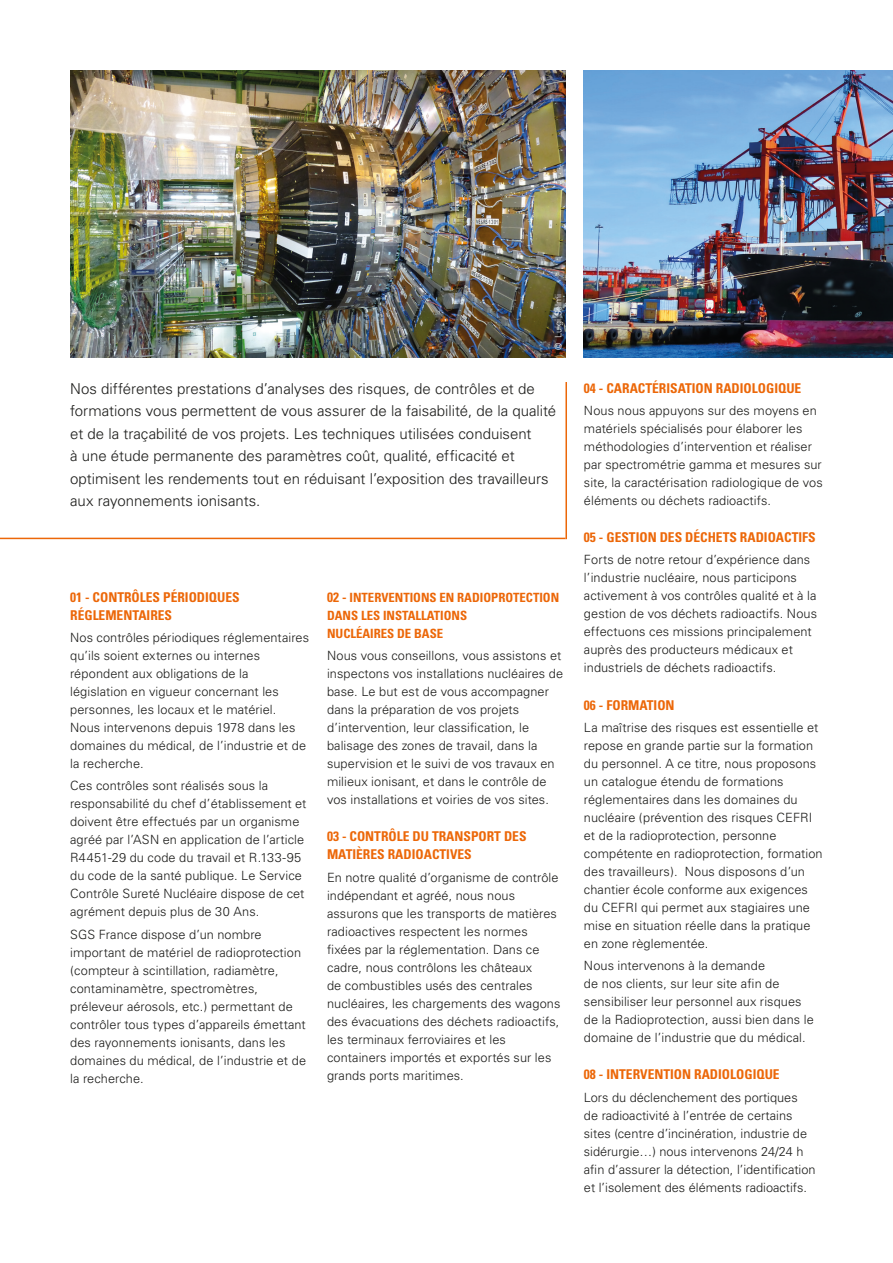
<style>
.page{position:relative;width:893px;height:1263px;background:#fff}
.page>*{position:absolute;margin:0;border:0;box-sizing:border-box;transform-origin:0 0}
.Titre{font:300 15px/22.5px "Univers";color:#1d1d1b}
.t1{font:700 condensed 13.5px/18px "Univers";color:#ec6708}
.Titre-2{font:300 12.75px/18px "Univers";letter-spacing:.005em;color:#1d1d1b}
.t2{font:700 condensed 12.75px/18px "Univers";color:#ec6708}
.t3{font:300 9px "Univers";color:#fff}
.s1{font-size:13.5px}
</style>
<div class="page">
<img style="left:70px;top:70px;width:496px;height:287px">
<img style="left:584px;top:70px;width:309px;height:287px">
<hr style="left:565px;top:382px;width:2px;height:157px;background:#ec6708">
<hr style="left:0;top:538px;width:565px;height:1px;background:#ec6708">
<p class="t3" style="left:553px;top:350px;width:58px;rotate:-90deg">© Luigi Selmi</p>
<p class="Titre" style="left:70px;top:377px;width:488px">Nos différentes prestations d’analyses des risques, de contrôles et de formations vous permettent de vous assurer de la faisabilité, de la qualité et de la traçabilité de vos projets. Les techniques utilisées conduisent<br>à une étude permanente des paramètres coût, qualité, efficacité et optimisent les rendements tout en réduisant l’exposition des travailleurs aux rayonnements ionisants.</p>
<p class="t1" style="left:70px;top:588px;width:171px">01 - CONTRÔLES PÉRIODIQUES<br>RÉGLEMENTAIRES</p>
<p class="Titre-2" style="left:70px;top:629px;width:240px">Nos contrôles périodiques réglementaires qu’ils soient externes ou internes répondent aux obligations de la législation en vigueur concernant les personnes, les locaux et le matériel.<br>Nous intervenons depuis 1978 dans les domaines du médical, de l’industrie et de la recherche.</p>
<p class="Titre-2" style="left:70px;top:777px;width:238px">Ces contrôles sont réalisés sous la responsabilité du chef d’établissement et doivent être effectués par un organisme agréé par l’ASN en application de l’article R4451-29 du code du travail et R.133-95 du code de la santé publique. Le Service Contrôle Sureté Nucléaire dispose de cet agrément depuis plus de 30 Ans.</p>
<p class="Titre-2" style="left:70px;top:925px;width:237px">SGS France dispose d’un nombre important de matériel de radioprotection (compteur à scintillation, radiamètre, contaminamètre, spectromètres, préleveur aérosols, etc.) permettant de contrôler tous types d’appareils émettant des rayonnements ionisants, dans les domaines du médical, de l’industrie et de la recherche.</p>
<p class="t2" style="left:327px;top:588px;width:234px"><span class="s1">02 -</span> INTERVENTIONS EN RADIOPROTECTION<br>DANS LES INSTALLATIONS</p>
<p class="t2" style="left:327px;top:624px;width:118px">NUCLÉAIRES DE BASE</p>
<p class="Titre-2" style="left:327px;top:647px;width:238px">Nous vous conseillons, vous assistons et inspectons vos installations nucléaires de base. Le but est de vous accompagner dans la préparation de vos projets d’intervention, leur classification, le balisage des zones de travail, dans la supervision et le suivi de vos travaux en milieux ionisant, et dans le contrôle de vos installations et voiries de vos sites.</p>
<p class="t1" style="left:327px;top:827px;width:201px">03 - CONTRÔLE DU TRANSPORT DES<br>MATIÈRES RADIOACTIVES</p>
<p class="Titre-2" style="left:327px;top:868px;width:235px">En notre qualité d’organisme de contrôle indépendant et agréé, nous nous assurons que les transports de matières radioactives respectent les normes fixées par la réglementation. Dans ce cadre, nous contrôlons les châteaux<br>de combustibles usés des centrales nucléaires, les chargements des wagons des évacuations des déchets radioactifs, les terminaux ferroviaires et les containers importés et exportés sur les grands ports maritimes.</p>
<p class="t1" style="left:584px;top:379px;width:219px">04 - CARACTÉRISATION RADIOLOGIQUE</p>
<p class="Titre-2" style="left:584px;top:401px;width:240px">Nous nous appuyons sur des moyens en matériels spécialisés pour élaborer les méthodologies d’intervention et réaliser par spectrométrie gamma et mesures sur site, la caractérisation radiologique de vos éléments ou déchets radioactifs.</p>
<p class="t1" style="left:584px;top:528px;width:233px">05 - GESTION DES DÉCHETS RADIOACTIFS</p>
<p class="Titre-2" style="left:584px;top:551px;width:235px">Forts de notre retour d’expérience dans l’industrie nucléaire, nous participons activement à vos contrôles qualité et à la gestion de vos déchets radioactifs. Nous effectuons ces missions principalement auprès des producteurs médicaux et industriels de déchets radioactifs.</p>
<p class="t1" style="left:584px;top:696px;width:92px">06 - FORMATION</p>
<p class="Titre-2" style="left:584px;top:718px;width:240px">La maîtrise des risques est essentielle et repose en grande partie sur la formation du personnel. A ce titre, nous proposons un catalogue étendu de formations réglementaires dans les domaines du nucléaire (prévention des risques CEFRI et de la radioprotection, personne compétente en radioprotection, formation des travailleurs). Nous disposons d’un chantier école conforme aux exigences du CEFRI qui permet aux stagiaires une mise en situation réelle dans la pratique en zone règlementée.</p>
<p class="Titre-2" style="left:584px;top:956px;width:231px">Nous intervenons à la demande<br>de nos clients, sur leur site afin de sensibiliser leur personnel aux risques de la Radioprotection, aussi bien dans le domaine de l’industrie que du médical.</p>
<p class="t1" style="left:584px;top:1065px;width:197px">08 - INTERVENTION RADIOLOGIQUE</p>
<p class="Titre-2" style="left:584px;top:1088px;width:233px">Lors du déclenchement des portiques<br>de radioactivité à l’entrée de certains sites (centre d’incinération, industrie de sidérurgie…) nous intervenons 24/24 h afin d’assurer la détection, l’identification et l’isolement des éléments radioactifs.</p>
</div>
